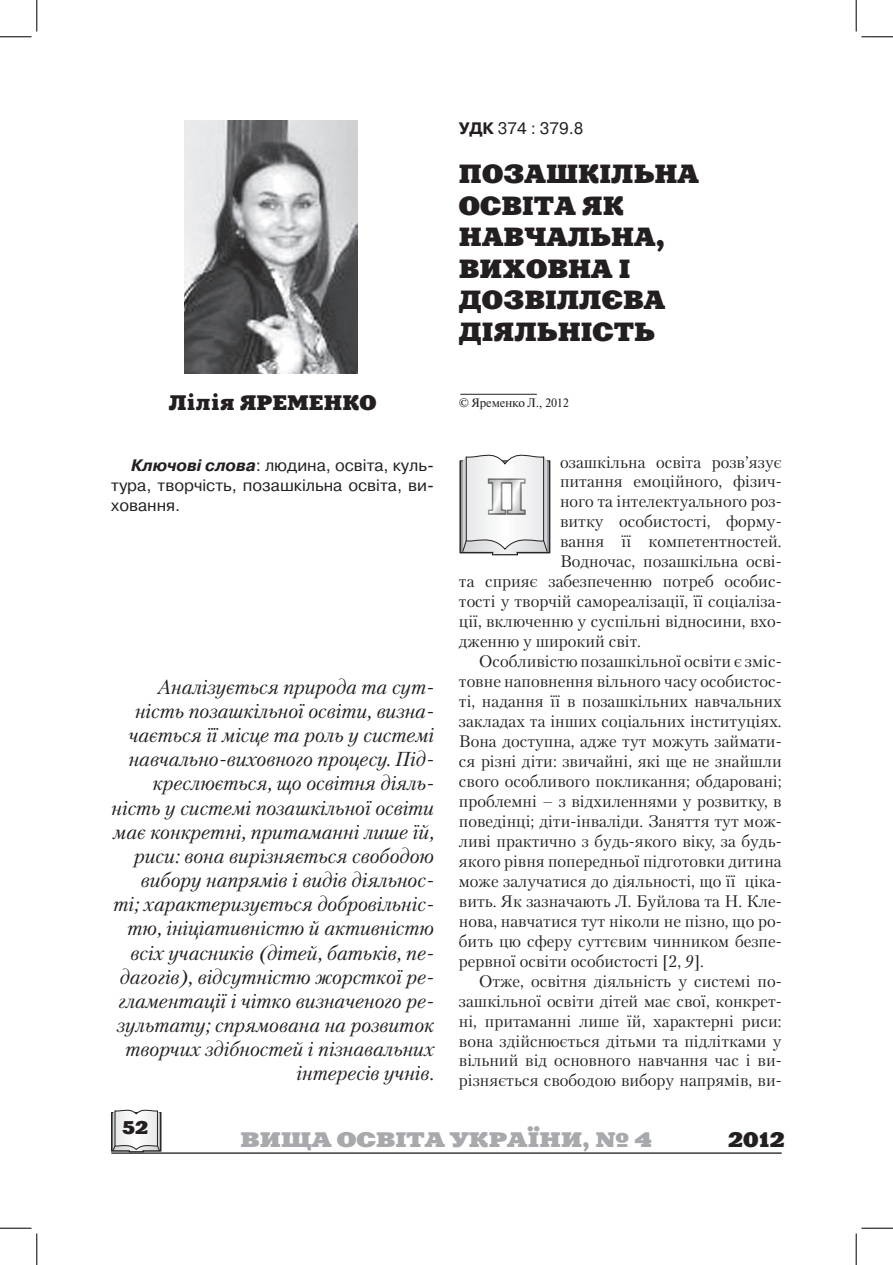
<style>
.page{position:relative;width:893px;height:1265px;background:#fff}
.page>*{position:absolute;margin:0;border:0;box-sizing:border-box;transform-origin:0 0}
.t1{font:700 47.25px "Petersburg C";color:#fff}
.Заголовок{font:26.25px/31.5px "Xenia Extended C";color:#231f20}
.t2{font:700 21px "Xenia Extended C";color:#a8a9ad}
.Подпись_под_фото{font:21px "Xenia Extended C";color:#231f20}
.Врез{font:italic 20.12px/24.2px "Petersburg C";color:#231f20;text-align:right}
.t3{font:18.38px "Xenia Extended C";color:#231f20}
.Текст_базовый{font:16.62px/19.9px "Petersburg C";color:#231f20;text-align:justify}
.Ключевые_понятия{font:16.62px/19.9px "Pragmatica C";color:#231f20;text-align:justify}
.УДК{font:16.62px "Pragmatica C";color:#231f20}
.Копирайт{font:12.25px "Newton C";letter-spacing:-.02em;color:#231f20}
.s1{font-weight:700}
.s2{font-weight:700;font-style:italic}
.s3{font-style:italic}
</style>
<div class="page">
<hr style="left:111px;top:1152px;width:670px;height:1px;background:#231f20">
<svg style="left:111px;top:1109px;width:50px;height:42px"></svg>
<hr style="left:460px;top:394px;width:76px;height:1px;background:#231f20">
<svg style="left:459px;top:454px;width:91px;height:101px"></svg>
<div style="left:474px;top:460px;width:116px;height:73px;background:#231f20;opacity:.5"></div>
<img style="left:184px;top:121px;width:173px;height:252px">
<hr style="left:0;top:36px;width:32px;height:1px;background:#000">
<hr style="left:861px;top:36px;width:31px;height:1px;background:#000">
<hr style="left:0;top:1227px;width:32px;height:1px;background:#000">
<hr style="left:861px;top:1227px;width:31px;height:1px;background:#000">
<hr style="left:36px;top:0;width:1px;height:32px;background:#000">
<hr style="left:36px;top:1233px;width:1px;height:31px;background:#000">
<hr style="left:855px;top:0;width:1px;height:32px;background:#000">
<hr style="left:855px;top:1233px;width:1px;height:31px;background:#000">
<p class="УДК" style="left:458px;top:119px;width:126px"><span class="s1">УДК</span> 374 : 379.8</p>
<p class="Подпись_под_фото" style="left:169px;top:390px;width:106px">Лілія ЯРЕМЕНКО</p>
<p class="Ключевые_понятия" style="left:111px;top:455px;width:324px;text-indent:20px"><span class="s2">Ключові слова</span>: людина, освіта, куль&shy;тура, творчість, позашкільна освіта, ви&shy;ховання.</p>
<p class="Врез" style="left:111px;top:674px;width:324px">Аналізується природа та сут&shy;ність позашкільної освіти, визна&shy;чається її місце та роль у системі навчально-виховного процесу. Під&shy;креслюється, що освітня діяль&shy;ність у системі позашкільної освіти має конкретні, притаманні лише їй, риси: вона вирізняється свободою вибору напрямів і видів діяльнос&shy;ті; характеризується добровільніс&shy;тю, ініціативністю й активністю всіх учасників (дітей, батьків, пе&shy;дагогів), відсутністю жорсткої ре&shy;гламентації і чітко визначеного ре&shy;зультату; спрямована на розвиток творчих здібностей і пізнавальних інтересів учнів.</p>
<p class="Заголовок" style="left:458px;top:158px;width:241px">ПОЗАШКІЛЬНА<br>ОСВ</p>
<p class="Заголовок" style="left:458px;top:190px;width:208px;text-indent:63px">ІТА ЯК<br>НАВЧАЛЬНА,<br>ВИХОВН</p>
<p class="Заголовок" style="left:458px;top:253px;width:207px;text-indent:132px">А І<br>ДОЗВІЛЛЄВА<br>ДІЯЛЬНІСТЬ</p>
<p class="Копирайт" style="left:458px;top:396px;width:111px">© Яременко Л., 2012</p>
<p class="Текст_базовый" style="left:559px;top:451px;width:223px">озашкільна освіта розв’язує</p>
<p class="Текст_базовый" style="left:559px;top:471px;width:223px">питання емоційного, фізич-</p>
<p class="Текст_базовый" style="left:559px;top:491px;width:223px">ного та інтелектуального роз-</p>
<p class="Текст_базовый" style="left:559px;top:511px;width:223px">витку особистості, форму-</p>
<p class="Текст_базовый" style="left:559px;top:531px;width:223px">вання її компетентностей.</p>
<p class="Текст_базовый" style="left:559px;top:551px;width:223px">Водночас, позашкільна осві-</p>
<p class="Текст_базовый" style="left:458px;top:571px;width:324px">та сприяє забезпеченню потреб особис-</p>
<p class="Текст_базовый" style="left:458px;top:591px;width:324px">тості у творчій самореалізації, її соціаліза-</p>
<p class="Текст_базовый" style="left:458px;top:611px;width:324px">ції, включенню у суспільні відносини, вхо-</p>
<p class="Текст_базовый" style="left:458px;top:631px;width:183px">дженню у широкий світ.</p>
<p class="Текст_базовый" style="left:458px;top:651px;width:324px;text-indent:20px">Особливістю позашкільної освіти є зміс&shy;товне наповнення вільного часу особистос&shy;ті, надання її в позашкільних навчальних закладах та інших соціальних інституціях.<br>Вона доступна, адже тут можуть займати&shy;ся різні діти: звичайні, які ще не знайшли свого особливого покликання; обдаровані; проблемні – з відхиленнями у розвитку, в поведінці; діти-інваліди. Заняття тут мож&shy;ливі практично з будь-якого віку, за будь&shy;якого рівня попередньої підготовки дитина може залучатися до діяльності, що її ціка&shy;вить. Як зазначають Л. Буйлова та Н. Кле&shy;нова, навчатися тут ніколи не пізно, що ро&shy;бить цю сферу суттєвим чинником безпе&shy;рервної освіти особистості [2, <span class="s3">9</span>].</p>
<p class="Текст_базовый" style="left:458px;top:970px;width:324px;text-indent:20px">Отже, освітня діяльність у системі по&shy;зашкільної освіти дітей має свої, конкрет&shy;ні, притаманні лише їй, характерні риси: вона здійснюється дітьми та підлітками у вільний від основного навчання час і ви&shy;різняється свободою вибору напрямів, ви-</p>
<h1 class="t1" style="left:487px;top:467px;width:39px">п</h1>
<p class="t3" style="left:122px;top:1116px;width:28px">52</p>
<p class="t2" style="left:240px;top:1125px;width:413px">ВИЩА ОСВІТА УКРАЇНИ, № 4</p>
<p class="Подпись_под_фото" style="left:728px;top:1126px;width:58px">2012</p>
</div>
